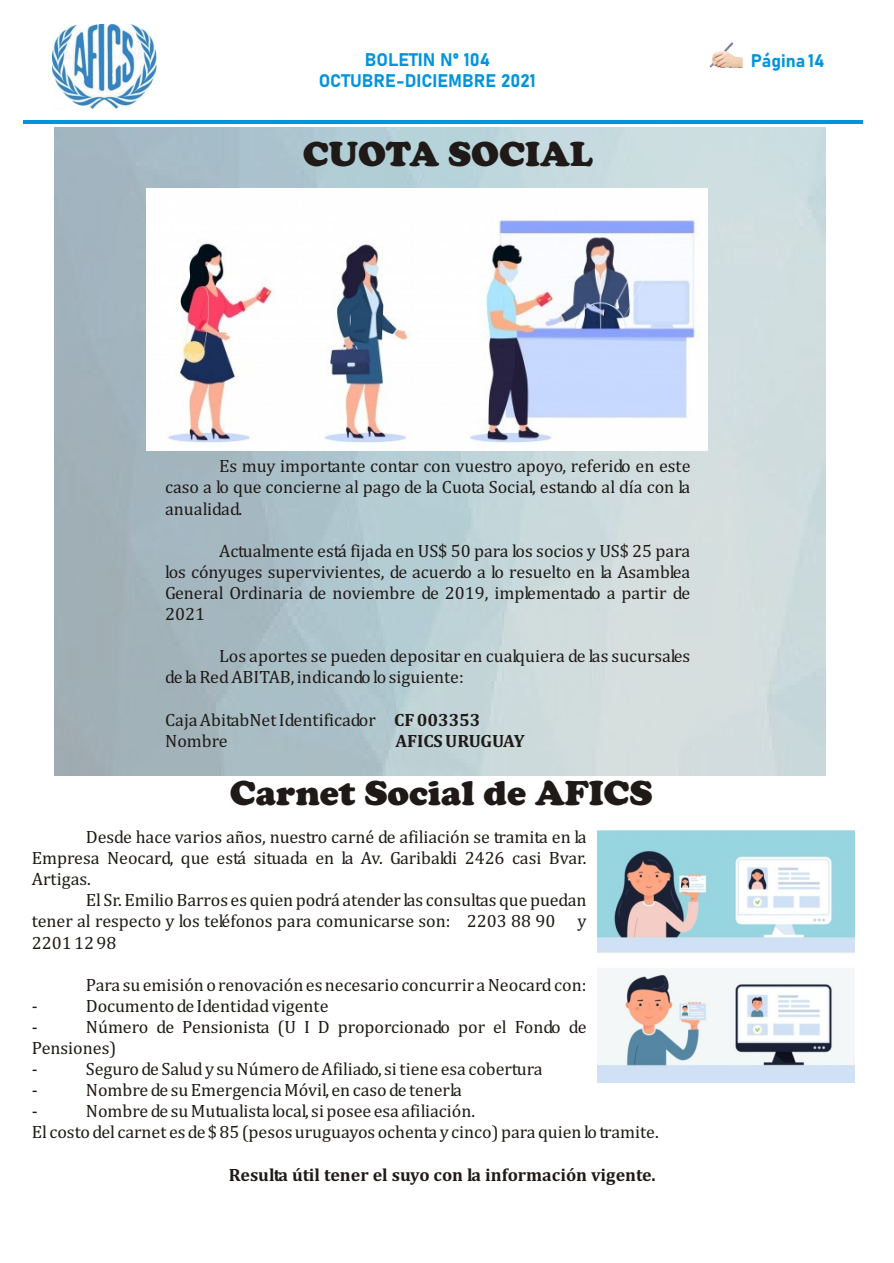
<style>
.page{position:relative;width:894px;height:1263px;background:#fff}
.page>*{position:absolute;margin:0;border:0;box-sizing:border-box;transform-origin:0 0}
.t1{font:900 36px "Cooper";color:#1f1a17}
.t2{font:18px/21.1px "Cambria";color:#1f1a17;text-align:justify}
.t3{font:700 18px "Cambria";color:#1f1a17}
.t4{font:700 18px "Bahnschrift";color:#0094de}
.s1{font-weight:700}
</style>
<div class="page">
<hr style="left:23px;top:120px;width:840px;height:4px;background:#0094de">
<img style="left:709px;top:42px;width:33px;height:25px">
<img style="left:53px;top:24px;width:103px;height:85px">
<img style="left:161px;top:216px;width:545px;height:232px">
<img style="left:597px;top:830px;width:258px;height:253px">
<p class="t4" style="left:365px;top:51px;width:127px">BOLETIN Nº 104</p>
<p class="t4" style="left:751px;top:52px;width:75px">Página 14</p>
<p class="t4" style="left:319px;top:73px;width:219px">OCTUBRE-DICIEMBRE 2021</p>
<h1 class="t1" style="left:303px;top:142px;width:291px">CUOTA SOCIAL</h1>
<p class="t2" style="left:165px;top:457px;width:527px;text-indent:54px">Es muy importante contar con vuestro apoyo, referido en este caso a lo que concierne al pago de la Cuota Social, estando al día con la anualidad.</p>
<p class="t2" style="left:165px;top:541px;width:527px;text-indent:54px">Actualmente está fijada en US$ 50 para los socios y US$ 25 para los cónyuges supervivientes, de acuerdo a lo resuelto en la Asamblea General Ordinaria de noviembre de 2019, implementado a partir de 2021</p>
<p class="t2" style="left:165px;top:647px;width:527px;text-indent:54px">Los aportes se pueden depositar en cualquiera de las sucursales de la Red ABITAB, indicando lo siguiente:</p>
<p class="t2" style="left:165px;top:710px;width:317px">Caja AbitabNet Identificador <span class="s1">CF 003353<br></span>Nombre</p>
<p class="t3" style="left:395px;top:733px;width:131px">AFICS URUGUAY</p>
<h1 class="t1" style="left:230px;top:781px;width:424px">Carnet Social de AFICS</h1>
<p class="t2" style="left:32px;top:827px;width:556px;text-indent:54px">Desde hace varios años, nuestro carné de afiliación se tramita en la Empresa Neocard, que está situada en la Av. Garibaldi 2426 casi Bvar.<br>Artigas.</p>
<p class="t2" style="left:32px;top:891px;width:556px;text-indent:54px">El Sr. Emilio Barros es quien podrá atender las consultas que puedan tener al respecto y los teléfonos para comunicarse son: 2203 88 90 y 2201 12 98</p>
<p class="t2" style="left:86px;top:975px;width:502px">Para su emisión o renovación es necesario concurrir a Neocard con:</p>
<p class="t2" style="left:32px;top:996px;width:7px">-</p>
<p class="t2" style="left:86px;top:996px;width:244px">Documento de Identidad vigente</p>
<p class="t2" style="left:32px;top:1017px;width:7px">-</p>
<p class="t2" style="left:32px;top:1017px;width:556px;text-align:left;text-indent:54px">Número de Pensionista (U I D proporcionado por el Fondo de<br>Pensiones)<br>-</p>
<p class="t2" style="left:86px;top:1060px;width:458px">Seguro de Salud y su Número de Afiliado, si tiene esa cobertura</p>
<p class="t2" style="left:32px;top:1081px;width:7px">-</p>
<p class="t2" style="left:86px;top:1081px;width:378px">Nombre de su Emergencia Móvil, en caso de tenerla</p>
<p class="t2" style="left:32px;top:1102px;width:7px">-</p>
<p class="t2" style="left:32px;top:1102px;width:629px;text-indent:54px">Nombre de su Mutualista local, si posee esa afiliación.<br>El costo del carnet es de $ 85 (pesos uruguayos ochenta y cinco) para quien lo tramite.</p>
<p class="t3" style="left:229px;top:1167px;width:428px">Resulta útil tener el suyo con la información vigente.</p>
</div>
